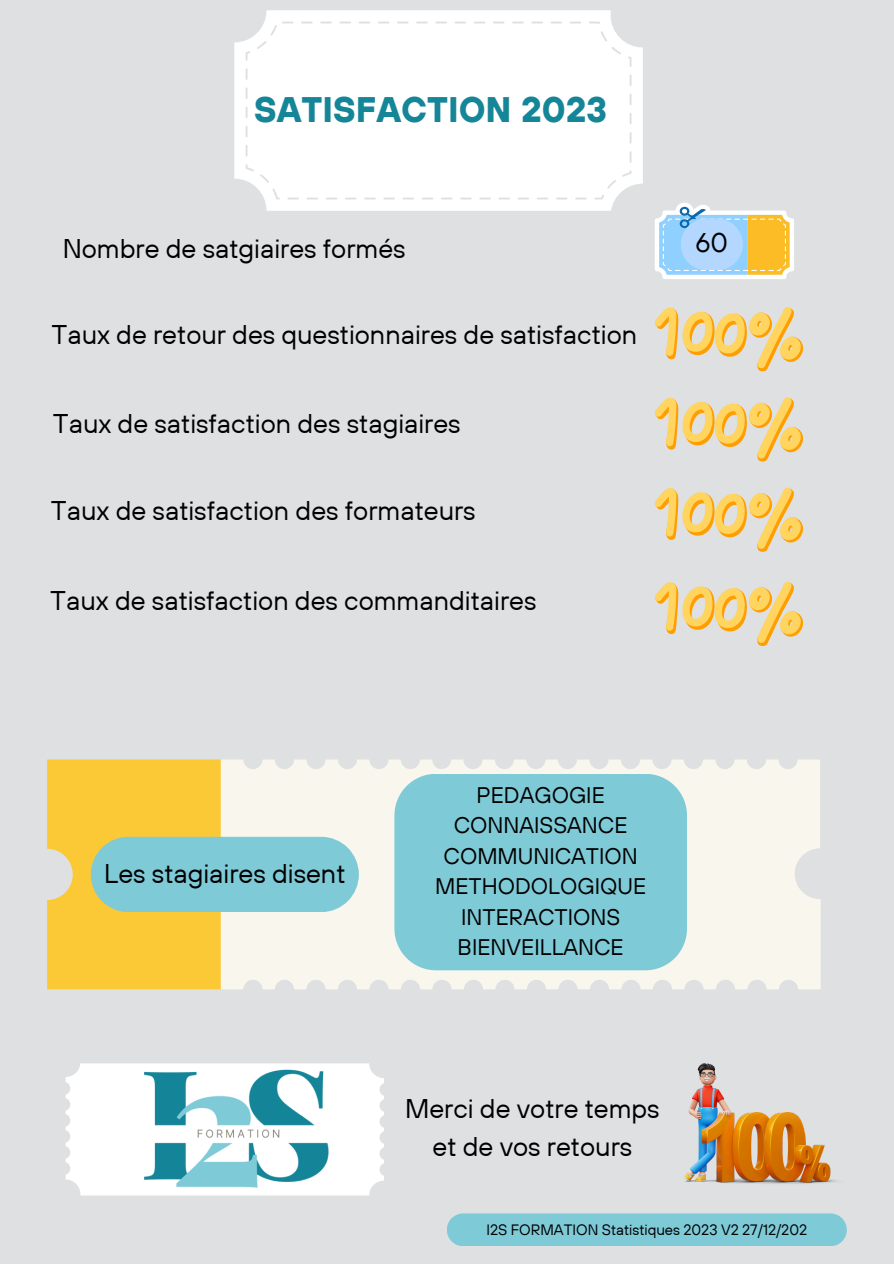
<style>
.page{position:relative;width:894px;height:1264px;background:#fff}
.page>*{position:absolute;margin:0;border:0;box-sizing:border-box;transform-origin:0 0}
.t1{font:700 35.4px "TT Hoves";color:#158598}
.t2{font:27px/37.2px "TT Hoves";color:#000;text-align:center}
.t3{font:22.5px "TT Hoves";color:#000}
.t4{font:15px "TT Hoves";color:#000}
</style>
<div class="page">
<div style="left:0;top:0;width:893px;height:1263px;background:#dee0e1"></div>
<svg style="left:66px;top:1063px;width:318px;height:131px;background:#fcfcfc"></svg>
<img style="left:136px;top:1063px;width:197px;height:133px">
<img style="left:684px;top:1063px;width:152px;height:121px">
<svg style="left:654px;top:307px;width:150px;height:64px"></svg>
<svg style="left:654px;top:397px;width:150px;height:65px"></svg>
<svg style="left:654px;top:487px;width:150px;height:65px"></svg>
<svg style="left:654px;top:581px;width:150px;height:65px"></svg>
<svg style="left:234px;top:10px;width:408px;height:201px;background:#fcfdfd"></svg>
<svg style="left:655px;top:203px;width:138px;height:76px;background:#d3d5b7"></svg>
<div style="left:680px;top:218px;width:62px;height:52px;background:#b4d7ff;border-radius:26px"></div>
<svg style="left:359px;top:759px;width:461px;height:230px;background:#f5f4eb"></svg>
<div style="left:394px;top:773px;width:292px;height:197px;background:#7fcad7"></div>
<svg style="left:47px;top:759px;width:312px;height:230px;background:#d9d79b"></svg>
<div style="left:447px;top:1213px;width:399px;height:33px;background:#7fcad7"></div>
<p class="t1" style="left:254px;top:86px;width:354px">SATISFACTION 2023</p>
<p class="t2" style="left:63px;top:229px;width:344px">Nombre de satgiaires formés</p>
<p class="t2" style="left:51px;top:315px;width:587px">Taux de retour des questionnaires de satisfaction</p>
<p class="t2" style="left:53px;top:404px;width:409px">Taux de satisfaction des stagiaires</p>
<p class="t2" style="left:51px;top:491px;width:426px">Taux de satisfaction des formateurs</p>
<p class="t2" style="left:50px;top:581px;width:487px">Taux de satisfaction des commanditaires</p>
<p class="t2" style="left:695px;top:224px;width:34px">60</p>
<p class="t2" style="left:104px;top:854px;width:243px">Les stagiaires disent</p>
<p class="t3" style="left:476px;top:780px;width:130px">PEDAGOGIE</p>
<p class="t3" style="left:454px;top:811px;width:175px">CONNAISSANCE</p>
<p class="t3" style="left:443px;top:841px;width:196px">COMMUNICATION</p>
<p class="t3" style="left:435px;top:871px;width:212px">METHODOLOGIQUE</p>
<p class="t3" style="left:461px;top:902px;width:160px">INTERACTIONS</p>
<p class="t3" style="left:457px;top:932px;width:168px">BIENVEILLANCE</p>
<p class="t2" style="left:405px;top:1089px;width:256px">Merci de votre temps et de vos retours</p>
<p class="t4" style="left:486px;top:1219px;width:322px">I2S FORMATION Statistiques 2023 V2 27/12/202</p>
</div>
